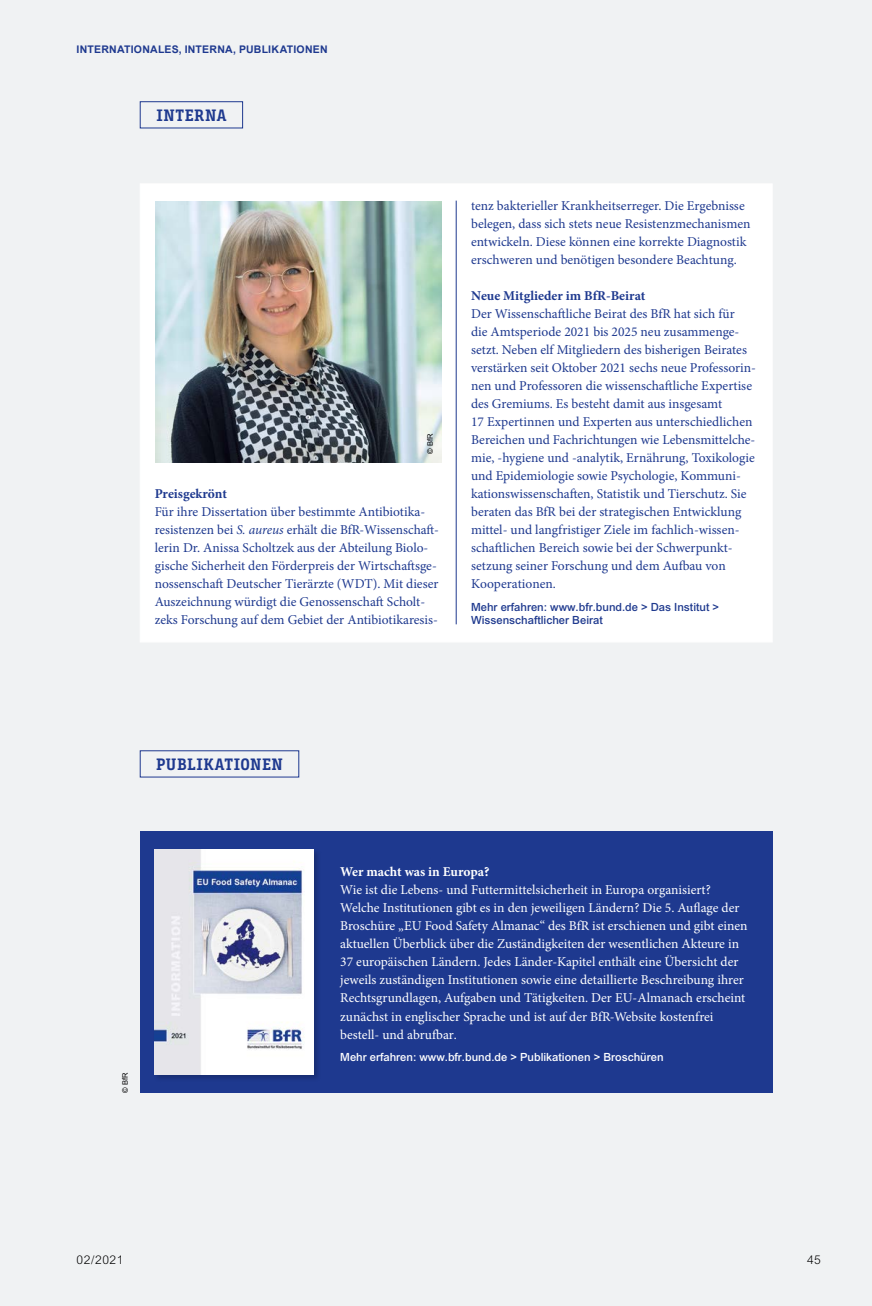
<style>
.page{position:relative;width:872px;height:1306px;background:#fff}
.page>*{position:absolute;margin:0;border:0;box-sizing:border-box;transform-origin:0 0}
.t1{font:16.5px "Bunday Slab Bold Up";letter-spacing:.035em;color:#1e398f}
.t2{font:13.5px/18px "Minion Pro";color:#1e398f}
.t3{font:13.5px/18px "Minion Pro";color:#fff}
.t4{font:700 13.5px "Minion Pro";color:#1e398f}
.t5{font:700 13.5px "Minion Pro";color:#fff}
.t6{font:300 12px "Arial";letter-spacing:.05em;color:#000}
.t7{font:500 11.25px/13.5px "Arial";color:#1e398e}
.t8{font:500 11.25px "Arial";color:#fff}
.t9{font:700 10.5px "Arial";letter-spacing:.02em;color:#1e398f}
.t10{font:7.5px "Arial";color:#000}
.s1{font-style:italic}
.s2{color:#1e398e}
</style>
<div class="page">
<div style="left:0;top:0;width:872px;height:1305px;background:#f0f2f3"></div>
<div style="left:140px;top:831px;width:632px;height:261px;background:#1e398f"></div>
<div style="left:140px;top:101px;width:103px;height:27px;border:1px solid #1e398f"></div>
<div style="left:140px;top:183px;width:632px;height:459px;background:#fff"></div>
<hr style="left:456px;top:201px;width:1px;height:423px;background:#1e398f">
<img style="left:155px;top:201px;width:286px;height:261px">
<div style="left:153px;top:848px;width:169px;height:234px;background:#000;opacity:.21"></div>
<img style="left:155px;top:849px;width:159px;height:225px">
<p class="t9" style="left:77px;top:43px;width:253px">INTERNATIONALES, INTERNA, PUBLIKATIONEN</p>
<h2 class="t1" style="left:156px;top:105px;width:71px">INTERNA</h2>
<p class="t10" style="left:425px;top:454px;width:22px;rotate:-90deg">© BfR</p>
<p class="t4" style="left:155px;top:484px;width:74px">Preisgekrönt</p>
<p class="t2" style="left:155px;top:503px;width:286px">Für ihre Dissertation über bestimmte Antibiotika&shy;resistenzen bei <span class="s1">S. aureus</span> erhält die BfR-Wissenschaft&shy;lerin Dr. Anissa Scholtzek aus der Abteilung Biolo&shy;gische Sicherheit den Förderpreis der Wirtschaftsge&shy;nossenschaft Deutscher Tierärzte (WDT). Mit dieser Auszeichnung würdigt die Genossenschaft Scholt&shy;zeks Forschung auf dem Gebiet der Antibiotikaresis-</p>
<p class="t2" style="left:471px;top:197px;width:281px">tenz bakterieller Krankheitserreger. Die Ergebnisse belegen, dass sich stets neue Resistenzmechanismen entwickeln. Diese können eine korrekte Diagnostik erschweren und benötigen besondere Beachtung.</p>
<h3 class="t4" style="left:471px;top:286px;width:176px">Neue Mitglieder im BfR-<span class="s2">B</span>eirat</h3>
<p class="t2" style="left:471px;top:305px;width:286px">Der Wissenschaftliche Beirat des BfR hat sich für<br>die Amtsperiode 2021 bis 2025 neu zusammenge&shy;setzt. Neben elf Mitgliedern des bisherigen Beirates verstärken seit Oktober 2021 sechs neue Professorin&shy;nen und Professoren die wissenschaftliche Expertise des Gremiums. Es besteht damit aus insgesamt<br>17 Expertinnen und Experten aus unterschiedlichen Bereichen und Fachrichtungen wie Lebensmittelche&shy;mie, -hygiene und -analytik, Ernährung, Toxikologie und Epidemiologie sowie Psychologie, Kommuni&shy;kationswissenschaften, Statistik und Tierschutz. Sie beraten das BfR bei der strategischen Entwicklung mittel- und langfristiger Ziele im fachlich-wissen&shy;schaftlichen Bereich sowie bei der Schwerpunkt&shy;setzung seiner Forschung und dem Aufbau von Kooperationen.</p>
<p class="t7" style="left:471px;top:600px;width:250px">Mehr erfahren: www.bfr.bund.de &gt; Das Institut &gt;<br>Wissenschaftlicher Beirat</p>
<h2 class="t1" style="left:156px;top:754px;width:128px">PUBLIKATIONEN</h2>
<p class="t10" style="left:120px;top:1093px;width:22px;rotate:-90deg">© BfR</p>
<h3 class="t5" style="left:340px;top:862px;width:151px">Wer macht was in Europa?</h3>
<p class="t3" style="left:340px;top:881px;width:409px">Wie ist die Lebens- und Futtermittelsicherheit in Europa organisiert?<br>Welche Institutionen gibt es in den jeweiligen Ländern? Die 5. Auflage der Broschüre „EU Food Safety Almanac“ des BfR ist erschienen und gibt einen aktuellen Überblick über die Zuständigkeiten der wesentlichen Akteure in 37 europäischen Ländern. Jedes Länder-Kapitel enthält eine Übersicht der jeweils zuständigen Institutionen sowie eine detaillierte Beschreibung ihrer Rechtsgrundlagen, Aufgaben und Tätigkeiten. Der EU-Almanach erscheint zunächst in englischer Sprache und ist auf der BfR-Website kostenfrei bestell- und abrufbar.</p>
<p class="t8" style="left:340px;top:1050px;width:325px">Mehr erfahren: www.bfr.bund.de &gt; Publikationen &gt; Broschüren</p>
<p class="t6" style="left:77px;top:1252px;width:48px">02/2021</p>
<p class="t6" style="left:807px;top:1252px;width:15px">45</p>
</div>
